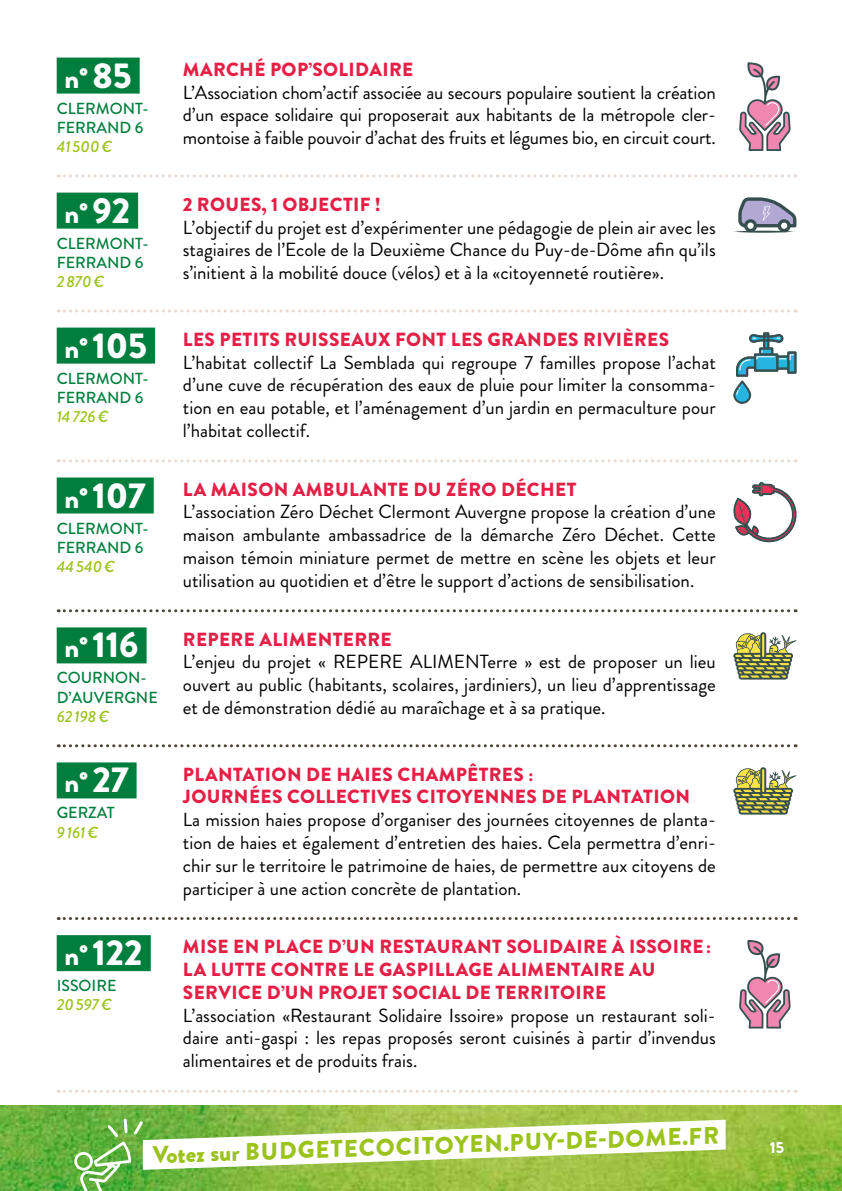
<style>
.page{position:relative;width:842px;height:1191px;background:#fff}
.page>*{position:absolute;margin:0;border:0;box-sizing:border-box;transform-origin:0 0}
.t1{font:900 36px "Brandon Grotesque";color:#fff}
.t2{font:900 28px "Brandon Grotesque";color:#fff}
.t3{font:900 24px "Brandon Grotesque";color:#9bc31c}
.t4{font:19px/22.8px "Brandon Grotesque";color:#000;text-align:justify}
.t5{font:900 19px/22.8px "Brandon Grotesque";letter-spacing:.02em;color:#e61f46}
.t6{font:500 16px/19.2px "Brandon Grotesque";color:#007e3e}
.t7{font:italic 500 16px "Brandon Grotesque";color:#9bc31c}
.t8{font:900 16px "Brandon Grotesque";color:#fff}
.s1{font-size:36px}
.s2{font-size:28px}
</style>
<div class="page">
<img style="left:0;top:1106px;width:842px;height:85px">
<svg style="left:74px;top:1116px;width:652px;height:75px"></svg>
<div style="left:57px;top:58px;width:83px;height:36px;background:#007e3e"></div>
<svg style="left:739px;top:62px;width:52px;height:89px"></svg>
<svg style="left:58px;top:174px;width:738px;height:3px"></svg>
<div style="left:57px;top:193px;width:81px;height:36px;background:#007e3e"></div>
<svg style="left:734px;top:197px;width:62px;height:36px"></svg>
<svg style="left:58px;top:309px;width:738px;height:3px"></svg>
<div style="left:57px;top:327px;width:98px;height:36px;background:#007e3e"></div>
<svg style="left:733px;top:332px;width:63px;height:72px"></svg>
<svg style="left:58px;top:459px;width:738px;height:3px"></svg>
<div style="left:57px;top:477px;width:97px;height:36px;background:#007e3e"></div>
<svg style="left:733px;top:482px;width:63px;height:60px"></svg>
<svg style="left:58px;top:609px;width:738px;height:3px"></svg>
<div style="left:57px;top:627px;width:90px;height:36px;background:#007e3e"></div>
<svg style="left:733px;top:632px;width:63px;height:47px"></svg>
<svg style="left:58px;top:744px;width:738px;height:3px"></svg>
<div style="left:57px;top:762px;width:80px;height:36px;background:#007e3e"></div>
<svg style="left:733px;top:767px;width:63px;height:47px"></svg>
<svg style="left:58px;top:917px;width:738px;height:3px"></svg>
<div style="left:57px;top:935px;width:94px;height:36px;background:#007e3e"></div>
<svg style="left:739px;top:939px;width:52px;height:89px"></svg>
<svg style="left:58px;top:1089px;width:738px;height:3px"></svg>
<h2 class="t2" style="left:65px;top:58px;width:69px">n° <span class="s1">85</span></h2>
<p class="t6" style="left:57px;top:99px;width:94px">CLERMONT-<br>FERRAND 6</p>
<p class="t7" style="left:57px;top:135px;width:57px">41 500€</p>
<h2 class="t2" style="left:65px;top:193px;width:67px">n° <span class="s1">92</span></h2>
<p class="t6" style="left:57px;top:234px;width:94px">CLERMONT-<br>FERRAND 6</p>
<p class="t7" style="left:57px;top:270px;width:49px">2870€</p>
<h1 class="t1" style="left:65px;top:320px;width:84px"><span class="s2">n°</span> 105</h1>
<p class="t6" style="left:57px;top:369px;width:94px">CLERMONT-<br>FERRAND 6</p>
<p class="t7" style="left:57px;top:405px;width:53px">14726€</p>
<h1 class="t1" style="left:65px;top:469px;width:83px"><span class="s2">n°</span> 107</h1>
<p class="t6" style="left:57px;top:518px;width:94px">CLERMONT-<br>FERRAND 6</p>
<p class="t7" style="left:57px;top:555px;width:60px">44540€</p>
<h1 class="t1" style="left:65px;top:619px;width:75px"><span class="s2">n°</span> 116</h1>
<p class="t6" style="left:57px;top:668px;width:103px">COURNON-<br>D’AUVERGNE</p>
<p class="t7" style="left:57px;top:705px;width:54px">62 198€</p>
<h2 class="t2" style="left:65px;top:763px;width:65px">n° <span class="s1">27</span></h2>
<p class="t6" style="left:57px;top:803px;width:60px">GERZAT</p>
<p class="t7" style="left:57px;top:821px;width:43px">9161€</p>
<h1 class="t1" style="left:65px;top:927px;width:80px"><span class="s2">n°</span> 122</h1>
<p class="t6" style="left:57px;top:976px;width:61px">ISSOIRE</p>
<p class="t7" style="left:57px;top:993px;width:57px">20597€</p>
<p class="t5" style="left:183px;top:58px;width:232px">MARCHÉ POP’SOLIDAIRE</p>
<p class="t4" style="left:183px;top:81px;width:534px">L’Association chom’actif associée au secours populaire soutient la création d’un espace solidaire qui proposerait aux habitants de la métropole cler&shy;montoise à faible pouvoir d’achat des fruits et légumes bio, en circuit court.</p>
<p class="t5" style="left:183px;top:193px;width:199px">2 ROUES, 1 OBJECTIF !</p>
<p class="t4" style="left:183px;top:216px;width:534px">L’objectif du projet est d’expérimenter une pédagogie de plein air avec les stagiaires de l’Ecole de la Deuxième Chance du Puy-de-Dôme afin qu’ils s’initient à la mobilité douce (vélos) et à la «citoyenneté routière».</p>
<p class="t5" style="left:183px;top:328px;width:488px">LES PETITS RUISSEAUX FONT LES GRANDES RIVIÈRES</p>
<p class="t4" style="left:183px;top:351px;width:534px">L’habitat collectif La Semblada qui regroupe 7 familles propose l’achat d’une cuve de récupération des eaux de pluie pour limiter la consomma&shy;tion en eau potable, et l’aménagement d’un jardin en permaculture pour l’habitat collectif.</p>
<p class="t5" style="left:183px;top:478px;width:395px">LA MAISON AMBULANTE DU ZÉRO DÉCHET</p>
<p class="t4" style="left:183px;top:501px;width:534px">L’association Zéro Déchet Clermont Auvergne propose la création d’une maison ambulante ambassadrice de la démarche Zéro Déchet. Cette maison témoin miniature permet de mettre en scène les objets et leur utilisation au quotidien et d’être le support d’actions de sensibilisation.</p>
<p class="t5" style="left:183px;top:628px;width:210px">REPERE ALIMENTERRE</p>
<p class="t4" style="left:183px;top:650px;width:534px">L’enjeu du projet « REPERE ALIMENTerre » est de proposer un lieu ouvert au public (habitants, scolaires, jardiniers), un lieu d’apprentissage et de démonstration dédié au maraîchage et à sa pratique.</p>
<p class="t5" style="left:183px;top:763px;width:509px">PLANTATION DE HAIES CHAMPÊTRES :<br>JOURNÉES COLLECTIVES CITOYENNES DE PLANTATION</p>
<p class="t4" style="left:183px;top:808px;width:534px">La mission haies propose d’organiser des journées citoyennes de planta&shy;tion de haies et également d’entretien des haies. Cela permettra d’enri&shy;chir sur le territoire le patrimoine de haies, de permettre aux citoyens de participer à une action concrète de plantation.</p>
<p class="t5" style="left:183px;top:935px;width:530px">MISE EN PLACE D’UN RESTAURANT SOLIDAIRE À ISSOIRE:<br>LA LUTTE CONTRE LE GASPILLAGE ALIMENTAIRE AU<br>SERVICE D’UN PROJET SOCIAL DE TERRITOIRE</p>
<p class="t4" style="left:183px;top:1004px;width:534px">L’association «Restaurant Solidaire Issoire» propose un restaurant soli&shy;daire anti-gaspi : les repas proposés seront cuisinés à partir d’invendus alimentaires et de produits frais.</p>
<p class="t3" style="left:152px;top:1138px;width:568px;rotate:-2deg">Votez sur BUDGETECOCITOYEN.PUY-DE-DOME.FR</p>
<p class="t8" style="left:770px;top:1135px;width:16px">15</p>
</div>
